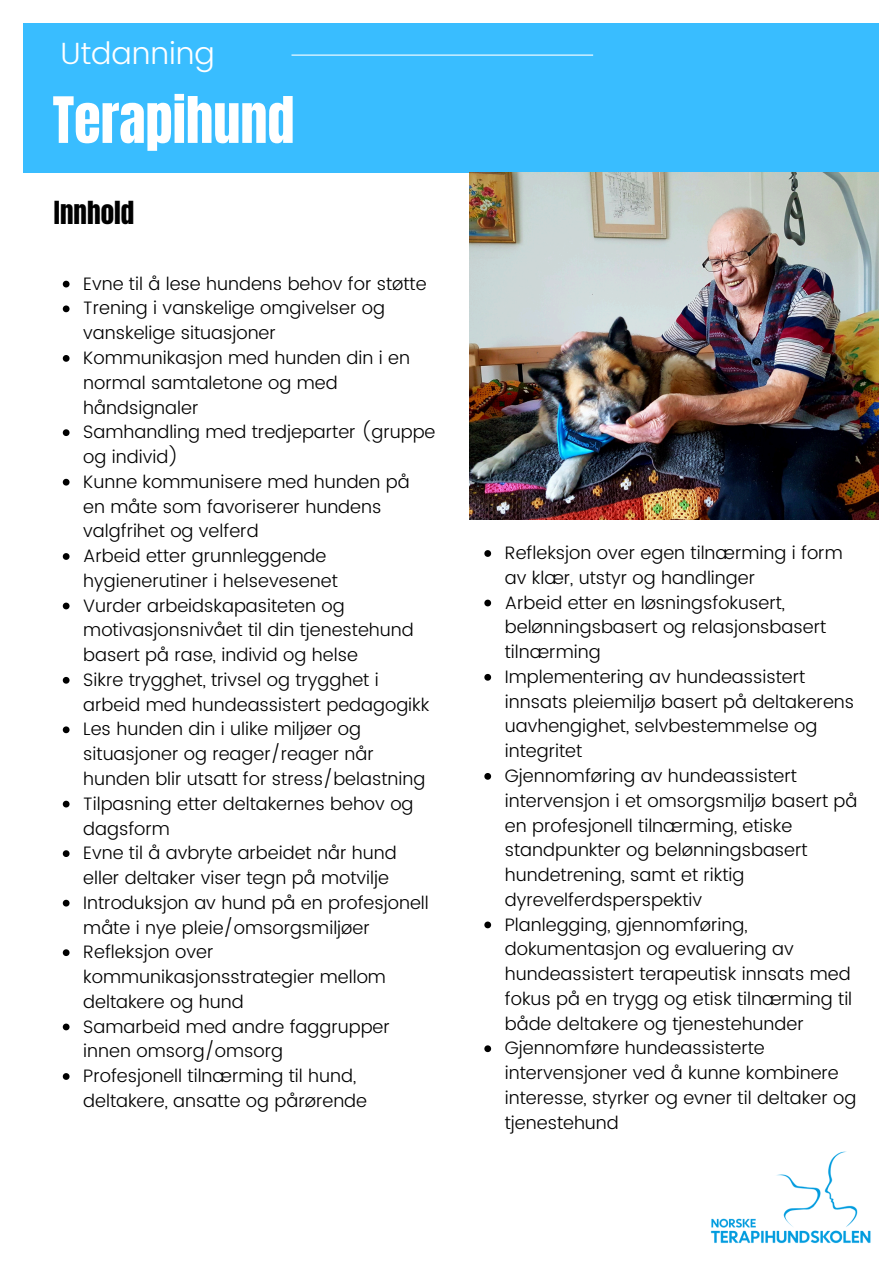
<style>
.page{position:relative;width:894px;height:1264px;background:#fff}
.page>*{position:absolute;margin:0;border:0;box-sizing:border-box;transform-origin:0 0}
.t1{font:54.3px "Anton";color:#fff}
.t2{font:300 30.75px "Poppins";color:#fff}
.t3{font:27px "Anton";color:#000}
.t4{font:300 18px/24.8px "Poppins";color:#000}
</style>
<div class="page">
<div style="left:23px;top:23px;width:855px;height:150px;background:#39bdff"></div>
<hr style="left:291px;top:55px;width:302px;height:1px;background:#fff">
<img style="left:470px;top:173px;width:408px;height:346px">
<svg style="left:63px;top:281px;width:6px;height:6px"></svg>
<svg style="left:63px;top:305px;width:6px;height:7px"></svg>
<svg style="left:63px;top:355px;width:6px;height:7px"></svg>
<svg style="left:63px;top:429px;width:6px;height:7px"></svg>
<svg style="left:63px;top:479px;width:6px;height:6px"></svg>
<svg style="left:63px;top:553px;width:6px;height:7px"></svg>
<svg style="left:63px;top:602px;width:6px;height:7px"></svg>
<svg style="left:63px;top:677px;width:6px;height:6px"></svg>
<svg style="left:63px;top:726px;width:6px;height:7px"></svg>
<svg style="left:63px;top:800px;width:6px;height:7px"></svg>
<svg style="left:63px;top:850px;width:6px;height:7px"></svg>
<svg style="left:63px;top:899px;width:6px;height:7px"></svg>
<svg style="left:63px;top:949px;width:6px;height:7px"></svg>
<svg style="left:63px;top:1023px;width:6px;height:7px"></svg>
<svg style="left:63px;top:1073px;width:6px;height:6px"></svg>
<svg style="left:484px;top:550px;width:7px;height:7px"></svg>
<svg style="left:484px;top:599px;width:7px;height:7px"></svg>
<svg style="left:484px;top:674px;width:7px;height:6px"></svg>
<svg style="left:484px;top:773px;width:7px;height:6px"></svg>
<svg style="left:484px;top:921px;width:7px;height:7px"></svg>
<svg style="left:484px;top:1045px;width:7px;height:7px"></svg>
<img style="left:710px;top:1151px;width:161px;height:92px">
<h1 class="t2" style="left:61px;top:35px;width:156px">Utdanning</h1>
<h3 class="t1" style="left:53px;top:81px;width:243px">Terapihund</h3>
<p class="t3" style="left:54px;top:193px;width:82px">Innhold</p>
<p class="t4" style="left:83px;top:271px;width:345px">Evne til å lese hundens behov for støtte</p>
<p class="t4" style="left:83px;top:296px;width:303px">Trening i vanskelige omgivelser og vanskelige situasjoner</p>
<p class="t4" style="left:83px;top:345px;width:328px">Kommunikasjon med hunden din i en normal samtaletone og med håndsignaler</p>
<p class="t4" style="left:83px;top:420px;width:353px">Samhandling med tredjeparter (gruppe og individ)</p>
<p class="t4" style="left:83px;top:469px;width:328px">Kunne kommunisere med hunden på en måte som favoriserer hundens valgfrihet og velferd</p>
<p class="t4" style="left:83px;top:543px;width:256px">Arbeid etter grunnleggende hygienerutiner i helsevesenet</p>
<p class="t4" style="left:83px;top:593px;width:332px">Vurder arbeidskapasiteten og motivasjonsnivået til din tjenestehund basert på rase, individ og helse</p>
<p class="t4" style="left:83px;top:667px;width:347px">Sikre trygghet, trivsel og trygghet i arbeid med hundeassistert pedagogikk</p>
<p class="t4" style="left:83px;top:717px;width:343px">Les hunden din i ulike miljøer og situasjoner og reager/reager når hunden blir utsatt for stress/belastning</p>
<p class="t4" style="left:83px;top:791px;width:331px">Tilpasning etter deltakernes behov og dagsform</p>
<p class="t4" style="left:83px;top:840px;width:315px">Evne til å avbryte arbeidet når hund eller deltaker viser tegn på motvilje</p>
<p class="t4" style="left:83px;top:890px;width:347px">Introduksjon av hund på en profesjonell måte i nye pleie/omsorgsmiljøer</p>
<p class="t4" style="left:83px;top:939px;width:304px">Refleksjon over kommunikasjonsstrategier mellom deltakere og hund</p>
<p class="t4" style="left:83px;top:1014px;width:308px">Samarbeid med andre faggrupper innen omsorg/omsorg</p>
<p class="t4" style="left:83px;top:1063px;width:285px">Profesjonell tilnærming til hund, deltakere, ansatte og pårørende</p>
<p class="t4" style="left:504px;top:540px;width:339px">Refleksjon over egen tilnærming i form av klær, utstyr og handlinger</p>
<p class="t4" style="left:504px;top:590px;width:323px">Arbeid etter en løsningsfokusert, belønningsbasert og relasjonsbasert tilnærming</p>
<p class="t4" style="left:504px;top:664px;width:351px">Implementering av hundeassistert innsats pleiemiljø basert på deltakerens uavhengighet, selvbestemmelse og integritet</p>
<p class="t4" style="left:504px;top:763px;width:354px">Gjennomføring av hundeassistert intervensjon i et omsorgsmiljø basert på en profesjonell tilnærming, etiske standpunkter og belønningsbasert hundetrening, samt et riktig dyrevelferdsperspektiv</p>
<p class="t4" style="left:504px;top:912px;width:349px">Planlegging, gjennomføring, dokumentasjon og evaluering av hundeassistert terapeutisk innsats med fokus på en trygg og etisk tilnærming til både deltakere og tjenestehunder</p>
<p class="t4" style="left:504px;top:1035px;width:353px">Gjennomføre hundeassisterte intervensjoner ved å kunne kombinere interesse, styrker og evner til deltaker og tjenestehund</p>
</div>
